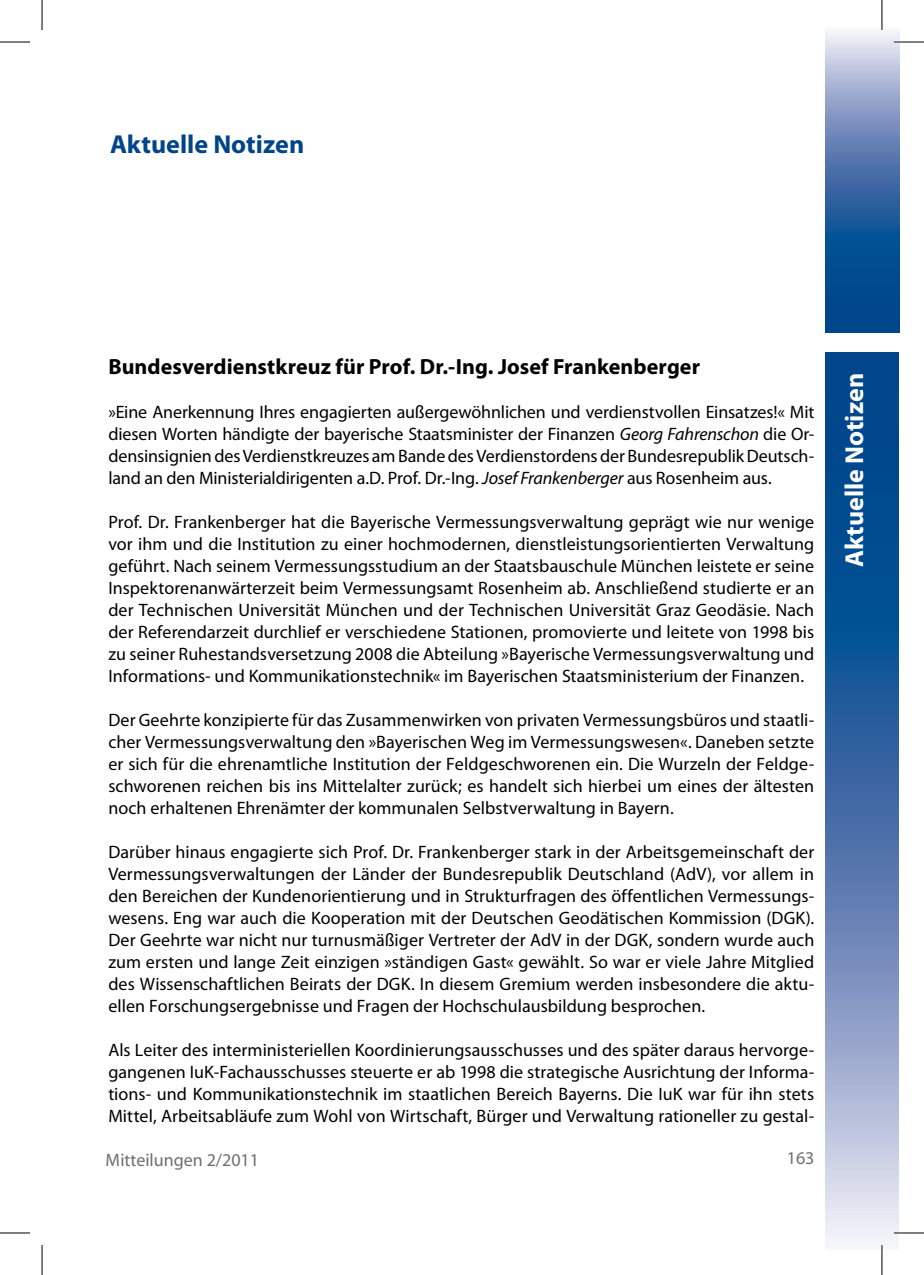
<style>
.page{position:relative;width:924px;height:1275px;background:#fff}
.page>*{position:absolute;margin:0;border:0;box-sizing:border-box;transform-origin:0 0}
.t1{font:700 26px "Myriad Pro";color:#004489}
.t2{font:700 26px "Myriad Pro";color:#fff}
.t3{font:700 22px "Myriad Pro";letter-spacing:.005em;color:#000}
.t4{font:18px/22px "Myriad Pro";color:#000;text-align:justify}
.t5{font:18px "Myriad";color:#6e6f70}
.s1{font-style:italic}
</style>
<div class="page">
<svg style="left:825px;top:353px;width:73px;height:897px;background:#517baf"></svg>
<svg style="left:825px;top:26px;width:74px;height:306px;background:#537cb0"></svg>
<hr style="left:893px;top:41px;width:30px;height:2px;background:#fff">
<hr style="left:893px;top:1231px;width:30px;height:3px;background:#fff">
<hr style="left:880px;top:0;width:2px;height:30px;background:#fff">
<hr style="left:880px;top:1245px;width:2px;height:30px;background:#fff">
<hr style="left:0;top:42px;width:30px;height:1px;background:#000">
<hr style="left:893px;top:42px;width:30px;height:1px;background:#000">
<hr style="left:0;top:1232px;width:30px;height:1px;background:#000">
<hr style="left:893px;top:1232px;width:30px;height:1px;background:#000">
<hr style="left:42px;top:0;width:1px;height:30px;background:#000">
<hr style="left:42px;top:1245px;width:1px;height:30px;background:#000">
<hr style="left:881px;top:0;width:1px;height:30px;background:#000">
<hr style="left:881px;top:1245px;width:1px;height:30px;background:#000">
<h1 class="t1" style="left:110px;top:129px;width:195px">Aktuelle Notizen</h1>
<p class="t3" style="left:108px;top:354px;width:593px">Bundesverdienstkreuz für Prof. Dr.-Ing. Josef Frankenberger</p>
<p class="t4" style="left:108px;top:401px;width:707px">»Eine Anerkennung Ihres engagierten außergewöhnlichen und verdienstvollen Einsatzes!« Mit diesen Worten händigte der bayerische Staatsminister der Finanzen <span class="s1">Georg Fahrenschon</span> die Or&shy;densinsignien des Verdienstkreuzes am Bande des Verdienstordens der Bundesrepublik Deutsch&shy;land an den Ministerialdirigenten a.D. Prof. Dr.-Ing. <span class="s1">Josef Frankenberger</span> aus Rosenheim aus.</p>
<p class="t4" style="left:108px;top:511px;width:707px">Prof. Dr. Frankenberger hat die Bayerische Vermessungsverwaltung geprägt wie nur wenige vor ihm und die Institution zu einer hochmodernen, dienstleistungsorientierten Verwaltung geführt. Nach seinem Vermessungsstudium an der Staatsbauschule München leistete er seine Inspektorenanwärterzeit beim Vermessungsamt Rosenheim ab. Anschließend studierte er an der Technischen Universität München und der Technischen Universität Graz Geodäsie. Nach der Referendarzeit durchlief er verschiedene Stationen, promovierte und leitete von 1998 bis zu seiner Ruhestandsversetzung 2008 die Abteilung »Bayerische Vermessungsverwaltung und Informations- und Kommunikationstechnik« im Bayerischen Staatsministerium der Finanzen.</p>
<p class="t4" style="left:108px;top:709px;width:707px">Der Geehrte konzipierte für das Zusammenwirken von privaten Vermessungsbüros und staatli&shy;cher Vermessungsverwaltung den »Bayerischen Weg im Vermessungswesen«. Daneben setzte er sich für die ehrenamtliche Institution der Feldgeschworenen ein. Die Wurzeln der Feldge&shy;schworenen reichen bis ins Mittelalter zurück; es handelt sich hierbei um eines der ältesten noch erhaltenen Ehrenämter der kommunalen Selbstverwaltung in Bayern.</p>
<p class="t4" style="left:108px;top:841px;width:707px">Darüber hinaus engagierte sich Prof. Dr. Frankenberger stark in der Arbeitsgemeinschaft der Vermessungsverwaltungen der Länder der Bundesrepublik Deutschland (AdV), vor allem in den Bereichen der Kundenorientierung und in Strukturfragen des öffentlichen Vermessungs&shy;wesens. Eng war auch die Kooperation mit der Deutschen Geodätischen Kommission (DGK).<br>Der Geehrte war nicht nur turnusmäßiger Vertreter der AdV in der DGK, sondern wurde auch zum ersten und lange Zeit einzigen »ständigen Gast« gewählt. So war er viele Jahre Mitglied des Wissenschaftlichen Beirats der DGK. In diesem Gremium werden insbesondere die aktu&shy;ellen Forschungsergebnisse und Fragen der Hochschulausbildung besprochen.</p>
<p class="t4" style="left:108px;top:1039px;width:707px">Als Leiter des interministeriellen Koordinierungsausschusses und des später daraus hervorge&shy;gangenen IuK-Fachausschusses steuerte er ab 1998 die strategische Ausrichtung der Informa&shy;tions- und Kommunikationstechnik im staatlichen Bereich Bayerns. Die IuK war für ihn stets Mittel, Arbeitsabläufe zum Wohl von Wirtschaft, Bürger und Verwaltung rationeller zu gestal-</p>
<p class="t5" style="left:106px;top:1151px;width:155px">Mitteilungen 2/2011</p>
<p class="t5" style="left:786px;top:1149px;width:29px">163</p>
<h1 class="t2" style="left:839px;top:567px;width:195px;rotate:-90deg">Aktuelle Notizen</h1>
</div>
